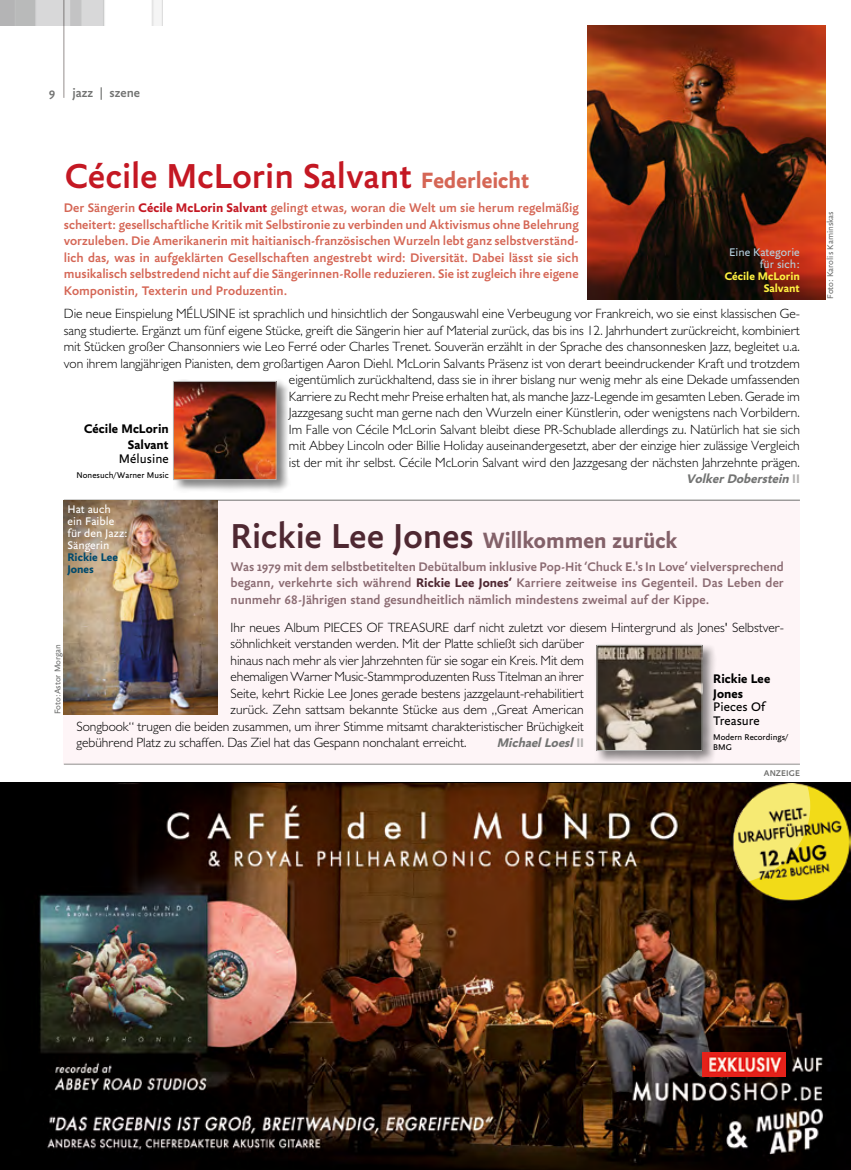
<style>
.page{position:relative;width:851px;height:1170px;background:#fff}
.page>*{position:absolute;margin:0;border:0;box-sizing:border-box;transform-origin:0 0}
.t1{font:500 37.5px "Yoga Sans OT";color:#c41823}
.t2{font:700 24px "Yoga Sans OT";color:#836169;scale:.96 1}
.t3{font:300 13.5px/16.5px "Gill Sans MT Pro";color:#000;text-align:right}
.t4{font:500 13.5px/16.5px "Yoga Sans OT";letter-spacing:-.005em;color:#d56655;text-align:justify}
.t5{font:500 13.5px/16.5px "Yoga Sans OT";color:#8b6b72;text-align:justify}
.t6{font:700 13.5px/16.5px "Yoga Sans OT";color:#000;text-align:right}
.t7{font:italic 700 13.5px "Yoga Sans OT";color:#727372}
.t8{font:13.5px/13.5px "Yoga Sans Pro";color:#000}
.t9{font:500 13.5px "Yoga Sans OT";color:#727372}
.t10{font:12px/12px "Yoga Sans Pro";color:#fff}
.t11{font:12px/12px "Yoga Sans Pro";color:#b6d1df;text-align:right}
.t12{font:700 12px/12px "Yoga Sans OT";color:#fff041;text-align:right}
.t13{font:700 12px/12px "Yoga Sans OT";color:#004a6d}
.t14{font:9px/10.5px "Yoga Sans Pro";color:#000}
.t15{font:9px "Yoga Sans Pro";color:#727372}
.t16{font:500 9px "Yoga Sans OT";letter-spacing:.01em;color:#70706e}
.s1{font-weight:700;font-size:24px;color:#d56655}
.s2{font-weight:700;color:#c41823}
.s3{font-style:normal;color:#b3b1b0}
.s4{font-weight:500;font-size:37.5px;color:#4f2832}
.s5{font-weight:700;color:#4f2832}
</style>
<div class="page">
<hr style="left:63px;top:0;width:2px;height:98px;background:#b8b4b3">
<img style="left:0;top:0;width:162px;height:26px">
<div style="left:64px;top:500px;width:735px;height:263px;background:#fef5f7"></div>
<img style="left:587px;top:26px;width:238px;height:273px">
<hr style="left:64px;top:500px;width:735px;height:1px;background:#70706e">
<img style="left:63px;top:500px;width:155px;height:214px">
<div style="left:173px;top:378px;width:117px;height:114px;background:#000;opacity:.5"></div>
<img style="left:175px;top:383px;width:99px;height:95px">
<div style="left:173px;top:381px;width:103px;height:99px;border:1px solid #b2b2b1"></div>
<div style="left:594px;top:642px;width:122px;height:122px;background:#000;opacity:.5"></div>
<img style="left:598px;top:647px;width:102px;height:101px">
<div style="left:596px;top:645px;width:106px;height:105px;border:1px solid #b2b2b1"></div>
<hr style="left:64px;top:763px;width:735px;height:2px;background:#b3b1b0">
<img style="left:0;top:783px;width:850px;height:386px">
<img style="left:147px;top:900px;width:149px;height:146px">
<img style="left:702px;top:1052px;width:82px;height:23px">
<img style="left:733px;top:783px;width:116px;height:117px;border-radius:58px">
<img style="left:733px;top:783px;width:77px;height:98px">
<p class="t9" style="left:49px;top:85px;width:8px">9</p>
<p class="t9" style="left:72px;top:85px;width:69px">jazz | szene</p>
<h1 class="t1" style="left:65px;top:156px;width:465px">Cécile McLorin Salvant <span class="s1">Federleicht</span></h1>
<p class="t4" style="left:64px;top:200px;width:516px">Der Sängerin <span class="s2">Cécile McLorin Salvant</span> gelingt etwas, woran die Welt um sie herum regelmäßig scheitert: gesellschaftliche Kritik mit Selbstironie zu verbinden und Aktivismus ohne Belehrung vorzuleben. Die Amerikanerin mit haitianisch-französischen Wurzeln lebt ganz selbstverständ&shy;lich das, was in aufgeklärten Gesellschaften angestrebt wird: Diversität. Dabei lässt sie sich musikalisch selbstredend nicht auf die Sängerinnen-Rolle reduzieren. Sie ist zugleich ihre eigene Komponistin, Texterin und Produzentin.</p>
<p class="t11" style="left:729px;top:245px;width:72px">Eine Kategorie für sich:</p>
<p class="t12" style="left:724px;top:270px;width:77px">Cécile McLorin<br>Salvant</p>
<p class="t3" style="left:64px;top:305px;width:737px">Die neue Einspielung MÉLUSINE ist sprachlich und hinsichtlich der Songauswahl eine Verbeugung vor Frankreich, wo sie einst klassischen Ge&shy;sang studierte. Ergänzt um fünf eigene Stücke, greift die Sängerin hier auf Material zurück, das bis ins 12. Jahrhundert zurückreicht, kombiniert mit Stücken großer Chansonniers wie Leo Ferré oder Charles Trenet. Souverän erzählt in der Sprache des chansonnesken Jazz, begleitet u.a. von ihrem langjährigen Pianisten, dem großartigen Aaron Diehl. McLorin Salvants Präsenz ist von derart beeindruckender Kraft und trotzdem eigentümlich zurückhaltend, dass sie in ihrer bislang nur wenig mehr als eine Dekade umfassenden<br>Karriere zu Recht mehr Preise erhalten hat, als manche Jazz-Legende im gesamten Leben. Gerade im<br>Jazzgesang sucht man gerne nach den Wurzeln einer Künstlerin, oder wenigstens nach Vorbildern.<br>Im Falle von Cécile McLorin Salvant bleibt diese PR-Schublade allerdings zu. Natürlich hat sie sich<br>mit Abbey Lincoln oder Billie Holiday auseinandergesetzt, aber der einzige hier zulässige Vergleich<br>ist der mit ihr selbst. Cécile McLorin Salvant wird den Jazzgesang der nächsten Jahrzehnte prägen.</p>
<p class="t7" style="left:686px;top:472px;width:115px">VolkerDoberstein <span class="s3">I I</span></p>
<p class="t6" style="left:84px;top:420px;width:86px">Cécile McLorin<br>Salvant</p>
<p class="t8" style="left:119px;top:451px;width:51px">Mélusine</p>
<p class="t14" style="left:77px;top:469px;width:94px">Nonesuch/Warner Music</p>
<p class="t10" style="left:67px;top:503px;width:62px">Hat auch ein Faible für den Jazz:<br>Sängerin</p>
<p class="t13" style="left:67px;top:551px;width:52px">Rickie Lee<br>Jones</p>
<h2 class="t2" style="left:230px;top:527px;width:467px"><span class="s4">Rickie Lee Jones</span> Willkommen zurück</h2>
<p class="t5" style="left:230px;top:558px;width:555px">Was 1979 mit dem selbstbetitelten Debütalbum inklusive Pop-Hit ‘Chuck E.'s In Love‘ vielversprechend begann, verkehrte sich während <span class="s5">Rickie Lee Jones‘</span> Karriere zeitweise ins Gegenteil. Das Leben der nunmehr 68-Jährigen stand gesundheitlich nämlich mindestens zweimal auf der Kippe.</p>
<p class="t15" style="left:52px;top:714px;width:72px;rotate:-90deg">Foto:Astor Morgan</p>
<p class="t3" style="left:230px;top:618px;width:555px">Ihr neues Album PIECES OF TREASURE darf nicht zuletzt vor diesem Hintergrund als Jones' Selbstver-</p>
<p class="t3" style="left:230px;top:635px;width:355px">söhnlichkeit verstanden werden. Mit der Platte schließt sich darüber</p>
<p class="t3" style="left:230px;top:651px;width:355px">hinaus nach mehr als vier Jahrzehnten für sie sogar ein Kreis. Mit dem</p>
<p class="t3" style="left:230px;top:668px;width:355px">ehemaligen Warner Music-Stammproduzenten Russ Titelman an ihrer</p>
<p class="t3" style="left:230px;top:684px;width:355px">Seite, kehrt Rickie Lee Jones gerade bestens jazzgelaunt-rehabilitiert</p>
<p class="t3" style="left:230px;top:701px;width:354px">zurück. Zehn sattsam bekannte Stücke aus dem „Great American</p>
<p class="t3" style="left:77px;top:717px;width:509px">Songbook“ trugen die beiden zusammen, um ihrer Stimme mitsamt charakteristischer Brüchigkeit</p>
<p class="t3" style="left:77px;top:734px;width:391px">gebührend Platz zu schaffen. Das Ziel hat das Gespann nonchalant erreicht.</p>
<p class="t7" style="left:496px;top:736px;width:89px">MichaelLoesl<span class="s3">I I</span></p>
<p class="t6" style="left:713px;top:671px;width:58px;line-height:15px;text-align:left">Rickie Lee<br>Jones</p>
<p class="t8" style="left:713px;top:700px;width:54px">Pieces Of<br>Treasure</p>
<p class="t14" style="left:713px;top:731px;width:77px">Modern Recordings/<br>BMG</p>
<p class="t16" style="left:763px;top:767px;width:38px">ANZEIGE</p>
<p class="t15" style="left:825px;top:299px;width:89px;rotate:-90deg">Foto: Karolis Kaminskas</p>
</div>
